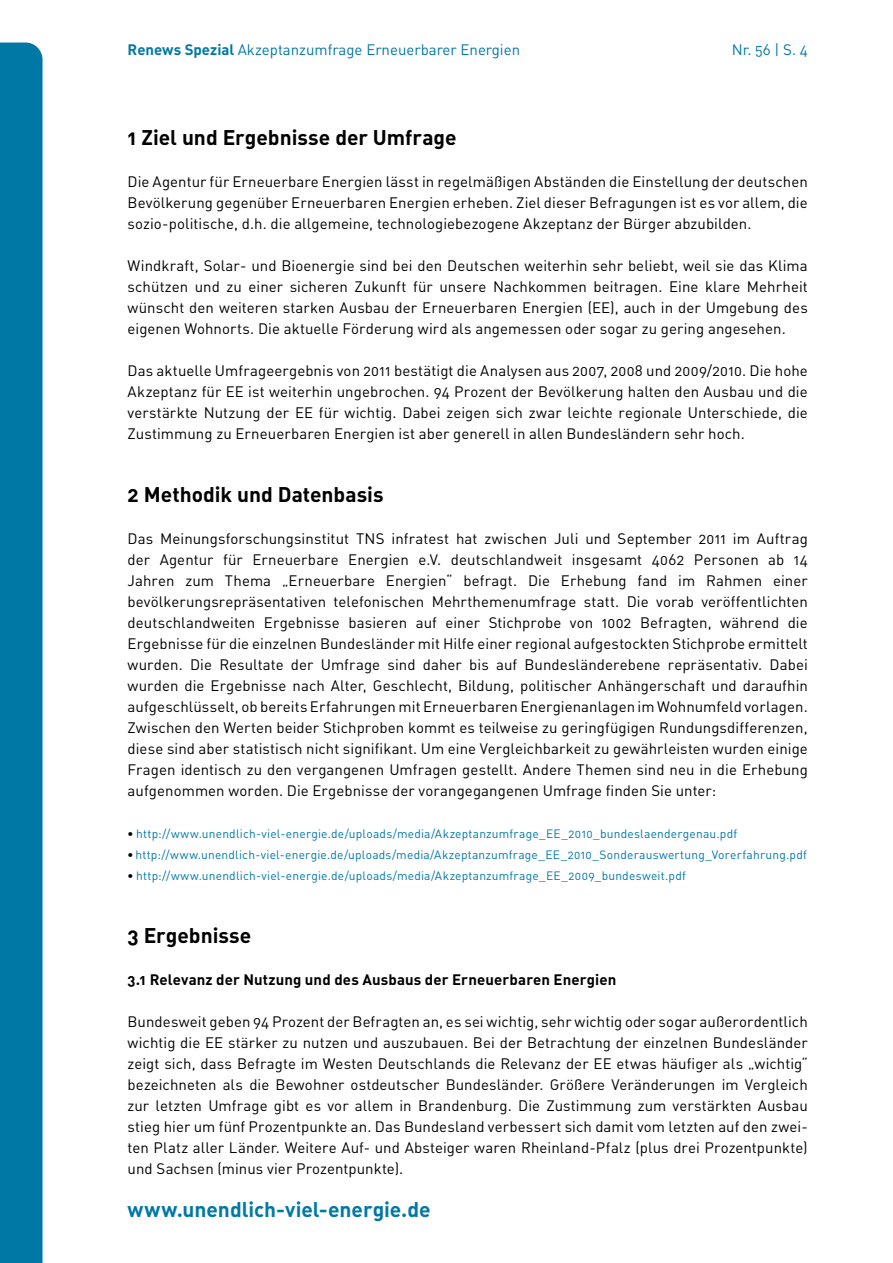
<style>
.page{position:relative;width:893px;height:1263px;background:#fff}
.page>*{position:absolute;margin:0;border:0;box-sizing:border-box;transform-origin:0 0}
.t1{font:21px "DIN Bold Alternate";color:#000}
.t2{font:21px "DIN Bold Alternate";letter-spacing:-.005em;color:#0078a6}
.t3{font:15px/21px "DIN Regular Alternate";letter-spacing:.005em;color:#000;text-align:justify}
.t4{font:15px "DIN Regular Alternate";color:#0078a6}
.t5{font:15px "DIN Bold Alternate";letter-spacing:.005em;color:#000}
.t6{font:12px "DIN Regular Alternate";letter-spacing:.015em;color:#0078a6}
.s1{font-family:"DIN Bold Alternate"}
.s2{font-family:"DIN Bold Alternate";color:#000}
</style>
<div class="page">
<div style="left:0;top:43px;width:43px;height:1220px;background:#0078a6"></div>
<p class="t4" style="left:128px;top:40px;width:394px"><span class="s1">Renews Spezial</span> Akzeptanzumfrage Erneuerbarer Energien</p>
<p class="t4" style="left:732px;top:40px;width:78px">Nr. 56 | S. 4</p>
<h1 class="t1" style="left:128px;top:124px;width:331px">1 Ziel und Ergebnisse der Umfrage</h1>
<p class="t3" style="left:128px;top:171px;width:682px">Die Agentur für Erneuerbare Energien lässt in regelmäßigen Abständen die Einstellung der deutschen Bevölkerung gegenüber Erneuerbaren Energien erheben. Ziel dieser Befragungen ist es vor allem, die sozio-politische, d.h. die allgemeine, technologiebezogene Akzeptanz der Bürger abzubilden.</p>
<p class="t3" style="left:128px;top:255px;width:682px">Windkraft, Solar- und Bioenergie sind bei den Deutschen weiterhin sehr beliebt, weil sie das Klima schützen und zu einer sicheren Zukunft für unsere Nachkommen beitragen. Eine klare Mehrheit wünscht den weiteren starken Ausbau der Erneuerbaren Energien (EE), auch in der Umgebung des eigenen Wohnorts. Die aktuelle Förderung wird als angemessen oder sogar zu gering angesehen.</p>
<p class="t3" style="left:128px;top:360px;width:682px">Das aktuelle Umfrageergebnis von 2011 bestätigt die Analysen aus 2007, 2008 und 2009/2010. Die hohe Akzeptanz für EE ist weiterhin ungebrochen. 94 Prozent der Bevölkerung halten den Ausbau und die verstärkte Nutzung der EE für wichtig. Dabei zeigen sich zwar leichte regionale Unterschiede, die Zustimmung zu Erneuerbaren Energien ist aber generell in allen Bundesländern sehr hoch.</p>
<h1 class="t1" style="left:128px;top:481px;width:258px">2 Methodik und Datenbasis</h1>
<p class="t3" style="left:128px;top:528px;width:682px">Das Meinungsforschungsinstitut TNS infratest hat zwischen Juli und September 2011 im Auftrag der Agentur für Erneuerbare Energien e.V. deutschlandweit insgesamt 4062 Personen ab 14<br>Jahren zum Thema „Erneuerbare Energien“ befragt. Die Erhebung fand im Rahmen einer bevölkerungsrepräsentativen telefonischen Mehrthemenumfrage statt. Die vorab veröffentlichten deutschlandweiten Ergebnisse basieren auf einer Stichprobe von 1002 Befragten, während die Ergebnisse für die einzelnen Bundesländer mit Hilfe einer regional aufgestockten Stichprobe ermittelt wurden. Die Resultate der Umfrage sind daher bis auf Bundesländerebene repräsentativ. Dabei wurden die Ergebnisse nach Alter, Geschlecht, Bildung, politischer Anhängerschaft und daraufhin aufgeschlüsselt, ob bereits Erfahrungen mit Erneuerbaren Energienanlagen im Wohnumfeld vorlagen.<br>Zwischen den Werten beider Stichproben kommt es teilweise zu geringfügigen Rundungsdifferenzen, diese sind aber statistisch nicht signifikant. Um eine Vergleichbarkeit zu gewährleisten wurden einige Fragen identisch zu den vergangenen Umfragen gestellt. Andere Themen sind neu in die Erhebung aufgenommen worden. Die Ergebnisse der vorangegangenen Umfrage finden Sie unter:</p>
<p class="t6" style="left:128px;top:826px;width:611px"><span class="s2">•</span> http://www.unendlich-viel-energie.de/uploads/media/Akzeptanzumfrage_EE_2010_bundeslaendergenau.pdf</p>
<p class="t6" style="left:128px;top:847px;width:681px"><span class="s2">•</span> http://www.unendlich-viel-energie.de/uploads/media/Akzeptanzumfrage_EE_2010_Sonderauswertung_Vorerfahrung.pdf</p>
<p class="t6" style="left:128px;top:868px;width:560px"><span class="s2">•</span> http://www.unendlich-viel-energie.de/uploads/media/Akzeptanzumfrage_EE_2009_bundesweit.pdf</p>
<h1 class="t1" style="left:128px;top:922px;width:125px">3 Ergebnisse</h1>
<p class="t5" style="left:128px;top:970px;width:490px">3.1 Relevanz der Nutzung und des Ausbaus der Erneuerbaren Energien</p>
<p class="t3" style="left:128px;top:1011px;width:682px">Bundesweit geben 94 Prozent der Befragten an, es sei wichtig, sehr wichtig oder sogar außerordentlich wichtig die EE stärker zu nutzen und auszubauen. Bei der Betrachtung der einzelnen Bundesländer zeigt sich, dass Befragte im Westen Deutschlands die Relevanz der EE etwas häufiger als „wichtig“ bezeichneten als die Bewohner ostdeutscher Bundesländer. Größere Veränderungen im Vergleich zur letzten Umfrage gibt es vor allem in Brandenburg. Die Zustimmung zum verstärkten Ausbau stieg hier um fünf Prozentpunkte an. Das Bundesland verbessert sich damit vom letzten auf den zwei&shy;ten Platz aller Länder. Weitere Auf- und Absteiger waren Rheinland-Pfalz (plus drei Prozentpunkte) und Sachsen (minus vier Prozentpunkte).</p>
<h1 class="t2" style="left:128px;top:1196px;width:304px">www.unendlich-viel-energie.de</h1>
</div>
